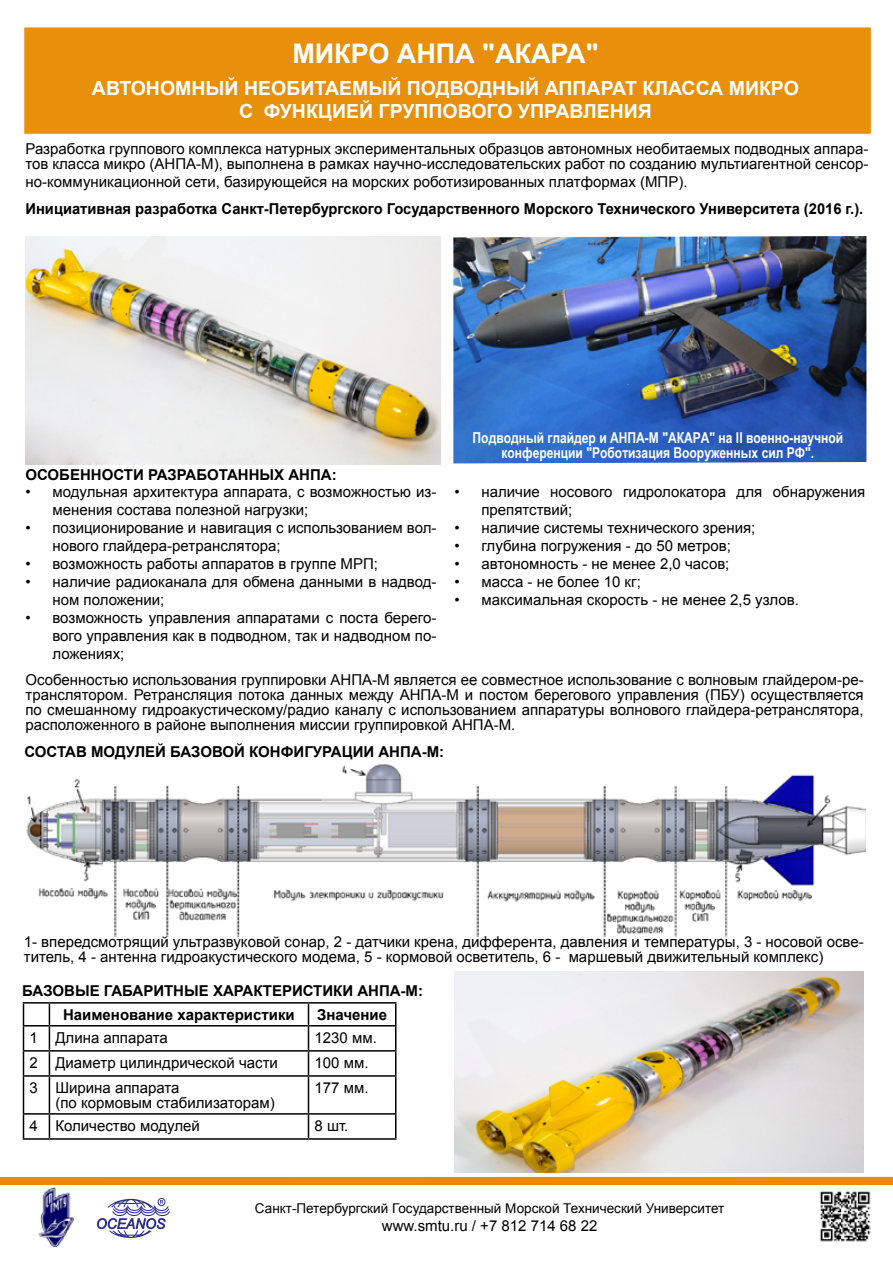
<style>
.page{position:relative;width:893px;height:1263px;background:#fff}
.page>*{position:absolute;margin:0;border:0;box-sizing:border-box;transform-origin:0 0}
.t1{font:700 27px "Arial";color:#fff}
.t2{font:700 19.5px/23.5px "Arial";color:#fff;text-align:center}
.t3{font:15px/15px "Arial";color:#000}
.t4{font:700 15px/24.2px "Arial";color:#000}
.t5{font:700 15px/15px "Arial Narrow";color:#fff;text-align:center}
.t6{font:13.5px "Arial";color:#000}
</style>
<div class="page">
<img style="left:26px;top:763px;width:839px;height:173px">
<img style="left:26px;top:236px;width:415px;height:228px">
<img style="left:38px;top:1187px;width:36px;height:59px">
<div style="left:0;top:1177px;width:893px;height:8px;background:#e78b01"></div>
<div style="left:23px;top:26px;width:849px;height:109px;background:#e8900b"></div>
<div style="left:21px;top:24px;width:853px;height:113px;border:3px solid #fff"></div>
<img style="left:454px;top:972px;width:410px;height:200px">
<hr style="left:49px;top:1002px;width:259px;height:1px;background:#000">
<hr style="left:308px;top:1002px;width:88px;height:1px;background:#000">
<hr style="left:49px;top:1025px;width:259px;height:1px;background:#000">
<hr style="left:308px;top:1025px;width:88px;height:1px;background:#000">
<hr style="left:49px;top:1050px;width:259px;height:1px;background:#000">
<svg style="left:23px;top:1002px;width:27px;height:73px"></svg>
<hr style="left:308px;top:1050px;width:88px;height:1px;background:#000">
<svg style="left:308px;top:1003px;width:1px;height:72px"></svg>
<svg style="left:395px;top:1003px;width:1px;height:72px"></svg>
<hr style="left:23px;top:1075px;width:26px;height:2px;background:#000">
<hr style="left:23px;top:1077px;width:1px;height:36px;background:#000">
<hr style="left:49px;top:1075px;width:259px;height:2px;background:#000">
<hr style="left:49px;top:1077px;width:1px;height:36px;background:#000">
<hr style="left:308px;top:1075px;width:88px;height:2px;background:#000">
<hr style="left:308px;top:1077px;width:1px;height:36px;background:#000">
<hr style="left:395px;top:1077px;width:1px;height:36px;background:#000">
<hr style="left:49px;top:1113px;width:259px;height:1px;background:#000">
<svg style="left:23px;top:1113px;width:27px;height:25px"></svg>
<hr style="left:308px;top:1113px;width:88px;height:1px;background:#000">
<svg style="left:308px;top:1114px;width:1px;height:24px"></svg>
<svg style="left:395px;top:1114px;width:1px;height:24px"></svg>
<hr style="left:23px;top:1138px;width:26px;height:2px;background:#000">
<hr style="left:49px;top:1138px;width:259px;height:2px;background:#000">
<hr style="left:308px;top:1138px;width:88px;height:2px;background:#000">
<img style="left:820px;top:1191px;width:51px;height:51px">
<img style="left:453px;top:236px;width:413px;height:227px">
<img style="left:97px;top:1198px;width:73px;height:39px">
<h1 class="t1" style="left:292px;top:35px;width:308px">МИКРО АНПА "АКАРА"</h1>
<h2 class="t2" style="left:92px;top:77px;width:708px">АВТОНОМНЫЙ НЕОБИТАЕМЫЙ ПОДВОДНЫЙ АППАРАТ КЛАССА МИКРО<br>С ФУНКЦИЕЙ ГРУППОВОГО УПРАВЛЕНИЯ</h2>
<p class="t3" style="left:26px;top:142px;width:844px">Разработка группового комплекса натурных экспериментальных образцов автономных необитаемых подводных аппара&shy;тов класса микро (АНПА-М), выполнена в рамках научно-исследовательских работ по созданию мультиагентной сенсор-</p>
<p class="t3" style="left:26px;top:175px;width:663px">но-коммуникационной сети, базирующейся на морских роботизированных платформах (МПР).</p>
<p class="t4" style="left:26px;top:197px;width:839px">Инициативная разработка Санкт-Петербургского Государственного Морского Технического Университета (2016 г.).</p>
<p class="t4" style="left:26px;top:463px;width:313px">ОСОБЕННОСТИ РАЗРАБОТАННЫХ АНПА:</p>
<p class="t3" style="left:53px;top:483px;width:385px;line-height:18px;text-indent:-27px">• модульная архитектура аппарата, с возможностью из&shy;менения состава полезной нагрузки;</p>
<p class="t3" style="left:53px;top:519px;width:385px;line-height:18px;text-indent:-27px">• позиционирование и навигация с использованием вол&shy;нового глайдера-ретранслятора;</p>
<p class="t3" style="left:26px;top:556px;width:354px">• возможность работы аппаратов в группе МРП;</p>
<p class="t3" style="left:53px;top:573px;width:385px;line-height:18px;text-indent:-27px">• наличие радиоканала для обмена данными в надвод&shy;ном положении;</p>
<p class="t3" style="left:53px;top:609px;width:385px;line-height:18px;text-align:justify;text-indent:-27px">• возможность управления аппаратами с поста берего&shy;вого управления как в подводном, так и надводном по&shy;ложениях;</p>
<p class="t5" style="left:473px;top:429px;width:372px">Подводный глайдер и АНПА-М "АКАРА" на II военно-научной конференции "Роботизация Вооруженных сил РФ".</p>
<p class="t3" style="left:481px;top:483px;width:385px;line-height:18px;text-indent:-27px">• наличие носового гидролокатора для обнаружения препятствий;</p>
<p class="t3" style="left:454px;top:520px;width:302px">• наличие системы технического зрения;</p>
<p class="t3" style="left:454px;top:538px;width:278px">• глубина погружения - до 50 метров;</p>
<p class="t3" style="left:454px;top:556px;width:277px">• автономность - не менее 2,0 часов;</p>
<p class="t3" style="left:454px;top:574px;width:188px">• масса - не более 10 кг;</p>
<p class="t3" style="left:454px;top:592px;width:346px">• максимальная скорость - не менее 2,5 узлов.</p>
<p class="t3" style="left:26px;top:672px;width:840px;text-align:justify">Особенностью использования группировки АНПА-М является ее совместное использование с волновым глайдером-ре&shy;транслятором. Ретрансляция потока данных между АНПА-М и постом берегового управления (ПБУ) осуществляется по смешанному гидроакустическому/радио каналу с использованием аппаратуры волнового глайдера-ретранслятора, расположенного в районе выполнения миссии группировкой АНПА-М.</p>
<p class="t4" style="left:24px;top:740px;width:421px">СОСТАВ МОДУЛЕЙ БАЗОВОЙ КОНФИГУРАЦИИ АНПА-М:</p>
<p class="t3" style="left:24px;top:934px;width:841px">1- впередсмотрящий ультразвуковой сонар, 2 - датчики крена, дифферента, давления и температуры, 3 - носовой осве&shy;титель, 4 - антенна гидроакустического модема, 5 - кормовой осветитель, 6 - маршевый движительный комплекс)</p>
<p class="t4" style="left:63px;top:979px;width:361px;text-indent:-41px">БАЗОВЫЕ ГАБАРИТНЫЕ ХАРАКТЕРИСТИКИ АНПА-М:<br>Наименование характеристики</p>
<p class="t4" style="left:317px;top:1003px;width:72px">Значение</p>
<p class="t3" style="left:29px;top:1030px;width:140px">1 Длина аппарата</p>
<p class="t3" style="left:314px;top:1030px;width:64px">1230 мм.</p>
<p class="t3" style="left:29px;top:1055px;width:250px">2 Диаметр цилиндрической части</p>
<p class="t3" style="left:314px;top:1055px;width:55px">100 мм.</p>
<p class="t3" style="left:55px;top:1080px;width:221px;text-indent:-26px">3 Ширина аппарата<br>(по кормовым стабилизаторам)</p>
<p class="t3" style="left:314px;top:1080px;width:55px">177 мм.</p>
<p class="t3" style="left:29px;top:1118px;width:172px">4 Количество модулей</p>
<p class="t3" style="left:314px;top:1118px;width:35px">8 шт.</p>
<p class="t6" style="left:255px;top:1200px;width:471px">Санкт-Петербургский Государственный Морской Технический Университет</p>
<p class="t3" style="left:382px;top:1219px;width:217px">www.smtu.ru / +7 812 714 68 22</p>
</div>
